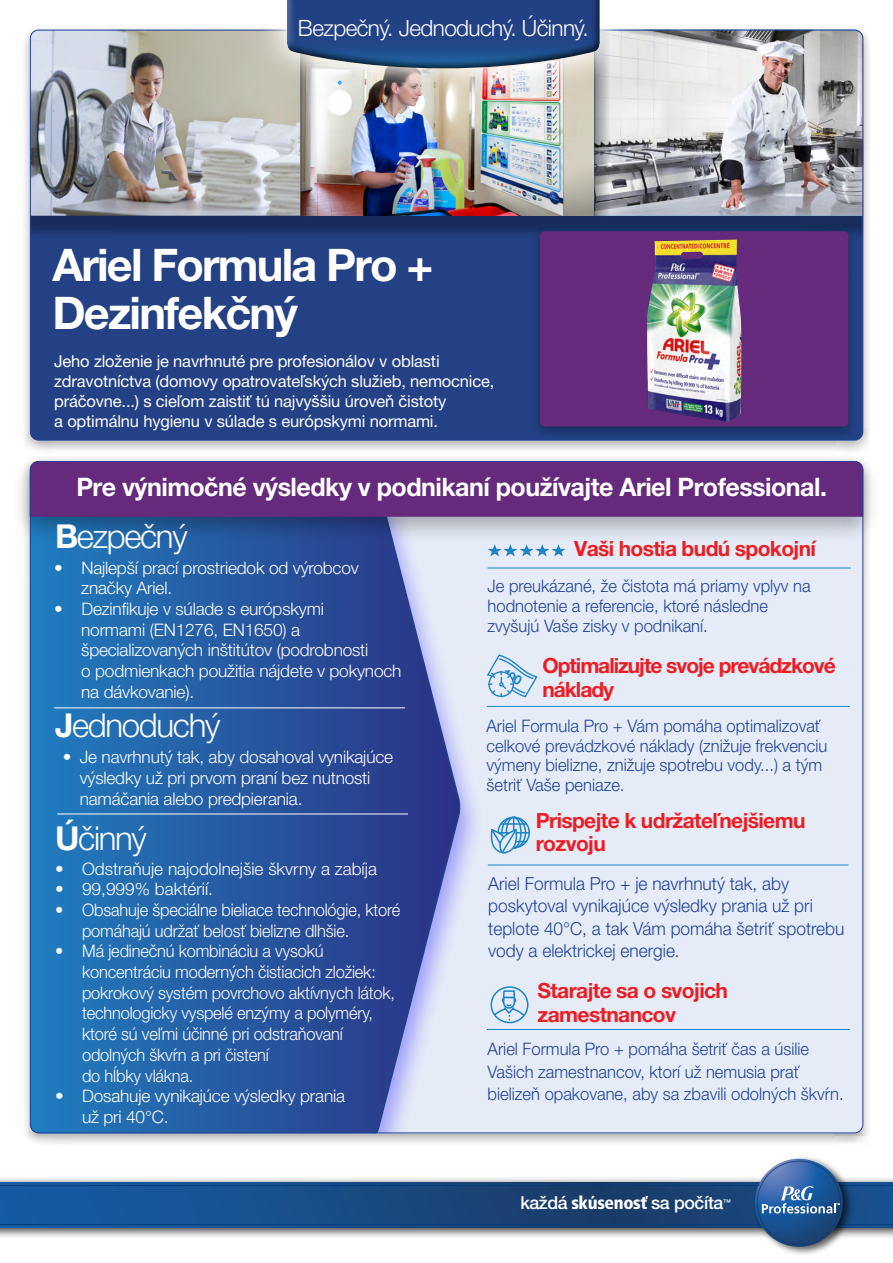
<style>
.page{position:relative;width:893px;height:1263px;background:#fff}
.page>*{position:absolute;margin:0;border:0;box-sizing:border-box;transform-origin:0 0}
.t1{font:700 45px/48px "Helvetica Neue LT Pro";letter-spacing:-.04em;color:#fff}
.t2{font:300 33px "Helvetica Neue LT Pro";letter-spacing:-.04em;color:#fff}
.t3{font:700 25.5px "Helvetica Neue LT Pro";letter-spacing:-.02em;color:#fff}
.t4{font:300 22.5px "Helvetica Neue LT Pro";letter-spacing:-.025em;color:#fff}
.t5{font:700 21px/24px "Helvetica Neue LT Pro";letter-spacing:-.03em;color:#ed1d24}
.t6{font:700 21px/24px "Helvetica Neue LT Pro";letter-spacing:-.05em;color:#ed1d24}
.t7{font:300 18px/22.5px "Helvetica Neue LT Pro";color:#20419b;scale:.96 1}
.t8{font:500 17.85px "Helvetica Neue LT Pro";letter-spacing:-.02em;color:#fff}
.t9{font:300 17.25px/20.7px "Helvetica Neue LT Pro";letter-spacing:-.01em;color:#fff}
.t10{font:300 17.25px/19.5px "Helvetica Neue LT Pro";color:#20419b;scale:.96 1}
.t11{font:300 17.25px/20.7px "Helvetica Neue LT Pro";letter-spacing:-.01em;color:#fff;scale:.95 1}
.t12{font:16.5px/19.8px "Helvetica Neue LT Pro";letter-spacing:-.01em;color:#fff}
.t13{font:500 7.8px "Helvetica Neue LT Pro";color:#fff}
.s1{font-weight:700}
.s2{font-family:"Frutiger LT Com";font-weight:900;font-stretch:condensed;font-size:18px}
</style>
<div class="page">
<div style="left:20px;top:25px;width:853px;height:429px;background:#000;opacity:.3"></div>
<div style="left:30px;top:30px;width:833px;height:410px;background:#234184;border-radius:8px"></div>
<div style="left:30px;top:30px;width:833px;height:210px;background:#000;opacity:.31"></div>
<img style="left:30px;top:30px;width:564px;height:186px">
<svg style="left:610px;top:30px;width:253px;height:186px;background:#b1b1b4"></svg>
<svg style="left:301px;top:99px;width:15px;height:117px;background:#a09592"></svg>
<svg style="left:594px;top:99px;width:16px;height:117px;background:#95989b"></svg>
<div style="left:20px;top:456px;width:853px;height:691px;background:#000;opacity:.3"></div>
<div style="left:30px;top:461px;width:833px;height:672px;background:#e6ecf7;border-radius:9px"></div>
<div style="left:30px;top:471px;width:456px;height:662px;background:#3b35ff;opacity:.44"></div>
<svg style="left:30px;top:544px;width:432px;height:589px;background:#3364a9"></svg>
<img style="left:255px;top:25px;width:377px;height:74px">
<div style="left:280px;top:0;width:330px;height:69px;background:#000;opacity:.75"></div>
<div style="left:11px;top:451px;width:871px;height:93px;background:#000;opacity:.3"></div>
<div style="left:30px;top:461px;width:833px;height:56px;background:#652a7b"></div>
<div style="left:531px;top:226px;width:327px;height:214px;background:#000;opacity:.3"></div>
<div style="left:540px;top:231px;width:308px;height:195px;background:#652a7b;border-radius:4px"></div>
<img style="left:647px;top:239px;width:94px;height:183px">
<hr style="left:54px;top:707px;width:351px;height:1px;background:#fff">
<hr style="left:57px;top:814px;width:351px;height:1px;background:#fff">
<svg style="left:0;top:1182px;width:892px;height:46px;background:#174a83"></svg>
<hr style="left:0;top:1185px;width:892px;height:1px;background:#003e7e">
<hr style="left:0;top:1224px;width:892px;height:1px;background:#003e7e">
<img style="left:751px;top:1157px;width:106px;height:97px">
<svg style="left:755px;top:1159px;width:88px;height:88px;background:#295995"></svg>
<svg style="left:762px;top:1185px;width:78px;height:28px;background:#517fb4"></svg>
<hr style="left:488px;top:568px;width:363px;height:1px;background:#1c83c6">
<svg style="left:488px;top:544px;width:78px;height:12px"></svg>
<hr style="left:487px;top:706px;width:363px;height:1px;background:#1c83c6">
<hr style="left:487px;top:1029px;width:363px;height:1px;background:#1c83c6">
<svg style="left:491px;top:989px;width:37px;height:33px"></svg>
<div style="left:491px;top:986px;width:37px;height:37px;border:2px solid #1c83c6;border-radius:50%"></div>
<hr style="left:488px;top:865px;width:360px;height:1px;background:#1c83c6">
<div style="left:497px;top:817px;width:33px;height:31px;border:2px solid #1c83c6;border-radius:50%"></div>
<div style="left:501px;top:817px;width:25px;height:31px;border:2px solid #1c83c6;border-radius:50%"></div>
<div style="left:506px;top:817px;width:16px;height:31px;border:2px solid #1c83c6;border-radius:50%"></div>
<hr style="left:513px;top:817px;width:1px;height:31px;background:#1c83c6">
<hr style="left:498px;top:832px;width:31px;height:1px;background:#1c83c6">
<hr style="left:501px;top:823px;width:25px;height:2px;background:#1c83c6">
<svg style="left:490px;top:828px;width:36px;height:26px"></svg>
<svg style="left:487px;top:654px;width:51px;height:44px"></svg>
<h3 class="t4" style="left:298px;top:14px;width:292px">Bezpečný. Jednoduchý. Účinný.</h3>
<h1 class="t1" style="left:52px;top:240px;width:383px">Ariel Formula Pro +<br>Dezinfekčný</h1>
<p class="t12" style="left:54px;top:351px;width:442px">Jeho zloženie je navrhnuté pre profesionálov v oblasti zdravotníctva (domovy opatrovateľských služieb, nemocnice, práčovne...) s cieľom zaistiť tú najvyššiu úroveň čistoty<br>a optimálnu hygienu v súlade s európskymi normami.</p>
<h3 class="t3" style="left:76px;top:471px;width:752px">Pre výnimočné výsledky v podnikaní používajte Ariel Professional.</h3>
<h2 class="t2" style="left:55px;top:516px;width:134px"><span class="s1">B</span>ezpečný</h2>
<p class="t9" style="left:81px;top:557px;width:279px;text-indent:-27px">• Najlepší prací prostriedok od výrobcov značky Ariel.</p>
<p class="t9" style="left:81px;top:598px;width:322px;text-indent:-27px">• Dezinfikuje v súlade s európskymi<br>normami (EN1276, EN1650) a špecializovaných inštitútov (podrobnosti<br>o podmienkach použitia nájdete v pokynoch na dávkovanie).</p>
<h2 class="t2" style="left:55px;top:705px;width:167px"><span class="s1">J</span>ednoduchý</h2>
<p class="t9" style="left:80px;top:746px;width:315px;text-indent:-17px">• Je navrhnutý tak, aby dosahoval vynikajúce výsledky už pri prvom praní bez nutnosti namáčania alebo predpierania.</p>
<h2 class="t2" style="left:55px;top:818px;width:93px"><span class="s1">Ú</span>činný</h2>
<p class="t9" style="left:55px;top:858px;width:323px">• Odstraňuje najodolnejšie škvrny a zabíja</p>
<p class="t9" style="left:55px;top:878px;width:160px">• 99,999% baktérií.</p>
<p class="t11" style="left:82px;top:899px;width:336px;text-indent:-27px">• Obsahuje špeciálne bieliace technológie, ktoré pomáhajú udržať belosť bielizne dlhšie.</p>
<p class="t11" style="left:82px;top:940px;width:331px;text-indent:-27px">• Má jedinečnú kombináciu a vysokú koncentráciu moderných čistiacich zložiek: pokrokový systém povrchovo aktívnych látok, technologicky vyspelé enzýmy a polyméry, ktoré sú veľmi účinné pri odstraňovaní odolných škvŕn a pri čistení<br>do hĺbky vlákna.</p>
<p class="t9" style="left:82px;top:1085px;width:265px;text-indent:-27px">• Dosahuje vynikajúce výsledky prania už pri 40°C.</p>
<p class="t5" style="left:574px;top:536px;width:243px">Vaši hostia budú spokojní</p>
<p class="t10" style="left:488px;top:576px;width:338px">Je preukázané, že čistota má priamy vplyv na hodnotenie a referencie, ktoré následne zvyšujú Vaše zisky v podnikaní.</p>
<p class="t6" style="left:543px;top:653px;width:295px">Optimalizujte svoje prevádzkové náklady</p>
<p class="t10" style="left:487px;top:716px;width:357px">Ariel Formula Pro + Vám pomáha optimalizovať celkové prevádzkové náklady (znižuje frekvenciu výmeny bielizne, znižuje spotrebu vody...) a tým šetriť Vaše peniaze.</p>
<p class="t5" style="left:536px;top:809px;width:271px;line-height:22.5px">Prispejte k udržateľnejšiemu rozvoju</p>
<p class="t7" style="left:488px;top:872px;width:372px">Ariel Formula Pro + je navrhnutý tak, aby poskytoval vynikajúce výsledky prania už pri teplote 40°C, a tak Vám pomáha šetriť spotrebu vody a elektrickej energie.</p>
<p class="t5" style="left:538px;top:978px;width:192px">Starajte sa o svojich zamestnancov</p>
<p class="t10" style="left:488px;top:1037px;width:372px;line-height:22.5px">Ariel Formula Pro + pomáha šetriť čas a úsilie<br>Vašich zamestnancov, ktorí už nemusia prať bielizeň opakovane, aby sa zbavili odolných škvŕn.</p>
<p class="t8" style="left:520px;top:1192px;width:205px">každá <span class="s2">skúsenosť</span> sa počíta</p>
<p class="t13" style="left:723px;top:1197px;width:9px">™</p>
</div>
